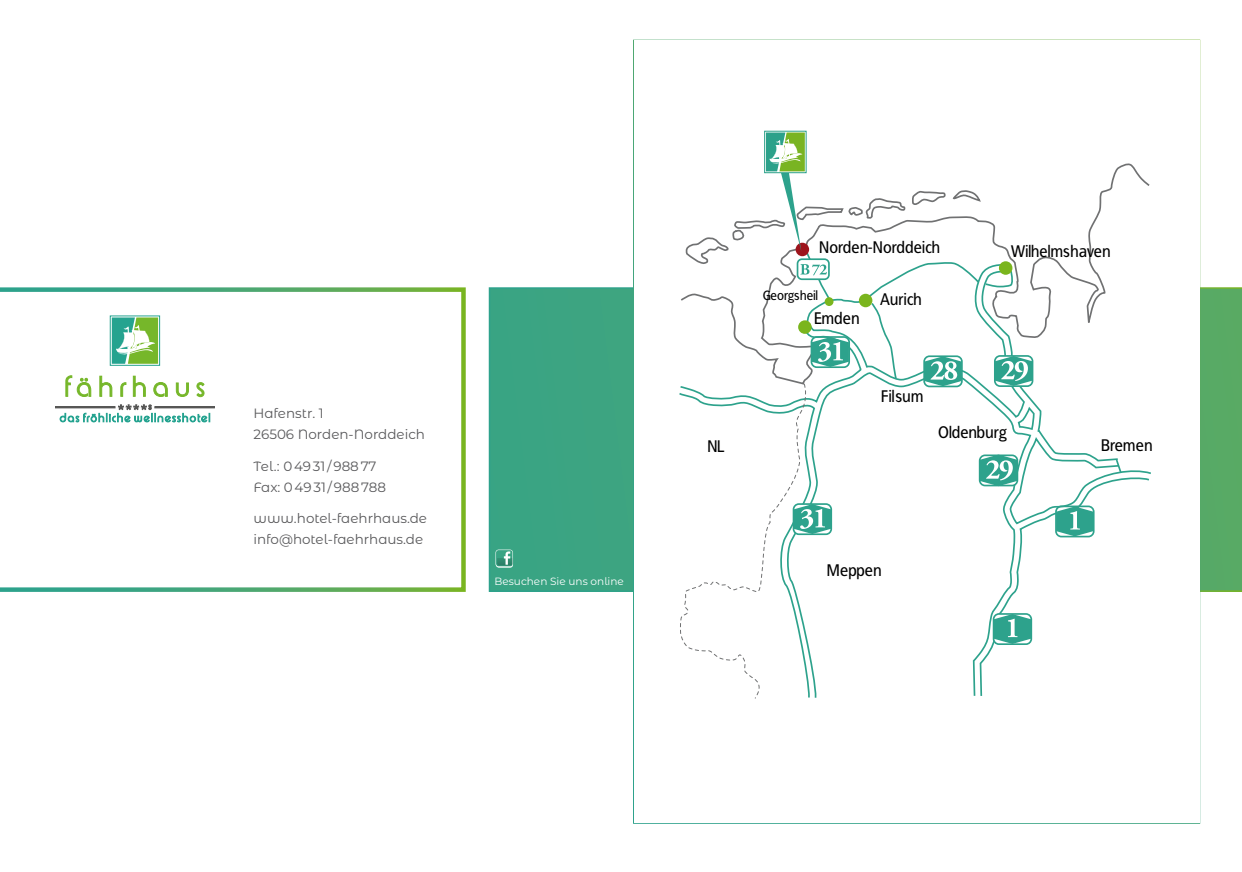
<style>
.page{position:relative;width:1242px;height:872px;background:#fff}
.page>*{position:absolute;margin:0;border:0;box-sizing:border-box;transform-origin:0 0}
.t1{font:16.8px "Francophil Sans";color:#000}
.t2{font:13.5px/21px "Montserrat Alternates";color:#58585a}
.t3{font:13.5px "Francophil Sans";color:#000}
.t4{font:10.5px "Montserrat Alternates";color:#fff}
</style>
<div class="page">
<svg style="left:489px;top:287px;width:753px;height:305px;background:#41a57b"></svg>
<svg style="left:0;top:287px;width:466px;height:305px"></svg>
<svg style="left:66px;top:375px;width:138px;height:22px"></svg>
<div style="left:55px;top:406px;width:60px;height:2px;border:1px solid #575756"></div>
<div style="left:155px;top:406px;width:59px;height:2px;border:1px solid #575756"></div>
<svg style="left:60px;top:405px;width:150px;height:17px"></svg>
<div style="left:110px;top:315px;width:50px;height:51px;border:1px solid #25a38f"></div>
<svg style="left:112px;top:317px;width:46px;height:47px"></svg>
<div style="left:245px;top:397px;width:207px;height:174px;background:#fff"></div>
<svg style="left:495px;top:549px;width:18px;height:18px"></svg>
<div style="left:633px;top:40px;width:567px;height:784px;background:#fff;border:2px solid #fff"></div>
<svg style="left:679px;top:393px;width:472px;height:303px"></svg>
<svg style="left:681px;top:163px;width:469px;height:220px"></svg>
<svg style="left:804px;top:251px;width:319px;height:224px"></svg>
<div style="left:797px;top:259px;width:32px;height:20px;background:#fff;border-radius:4px"></div>
<div style="left:796px;top:258px;width:34px;height:22px;border:2px solid #2da28c;border-radius:4px"></div>
<svg style="left:800px;top:264px;width:27px;height:11px"></svg>
<div style="left:810px;top:336px;width:40px;height:32px;border:2px solid #2da28c;border-radius:5px"></div>
<svg style="left:811px;top:337px;width:38px;height:30px"></svg>
<div style="left:923px;top:355px;width:39px;height:32px;border:2px solid #2da28c;border-radius:5px"></div>
<svg style="left:924px;top:356px;width:37px;height:30px"></svg>
<div style="left:994px;top:355px;width:39px;height:32px;border:2px solid #2da28c;border-radius:5px"></div>
<svg style="left:995px;top:356px;width:37px;height:30px"></svg>
<div style="left:792px;top:503px;width:40px;height:32px;border:2px solid #2da28c;border-radius:5px"></div>
<svg style="left:680px;top:383px;width:151px;height:315px"></svg>
<svg style="left:978px;top:454px;width:41px;height:33px"></svg>
<div style="left:1055px;top:505px;width:39px;height:32px;border:2px solid #2da28c;border-radius:5px"></div>
<svg style="left:1056px;top:506px;width:37px;height:30px"></svg>
<div style="left:992px;top:613px;width:40px;height:32px;border:2px solid #2da28c;border-radius:5px"></div>
<svg style="left:993px;top:614px;width:38px;height:30px"></svg>
<div style="left:798px;top:320px;width:13px;height:14px;background:#7ab51d;border-radius:50%"></div>
<div style="left:859px;top:294px;width:13px;height:13px;background:#7ab51d;border-radius:50%"></div>
<div style="left:795px;top:243px;width:14px;height:13px;background:#9d141c;border-radius:50%"></div>
<div style="left:999px;top:261px;width:13px;height:14px;background:#7ab51d;border-radius:50%"></div>
<div style="left:824px;top:297px;width:9px;height:9px;background:#7ab51d;border-radius:50%"></div>
<div style="left:764px;top:131px;width:42px;height:42px;border:1px solid #2ca18a"></div>
<svg style="left:766px;top:132px;width:39px;height:119px"></svg>
<p class="t2" style="left:253px;top:402px;width:173px">Hafenstr. 1<br>26506 Norden-Norddeich</p>
<p class="t2" style="left:253px;top:455px;width:134px">Tel.: 0 49 31 / 988 77<br>Fax: 0 49 31 / 988 788</p>
<p class="t2" style="left:253px;top:507px;width:175px">www.hotel-faehrhaus.de info@hotel-faehrhaus.de</p>
<p class="t4" style="left:494px;top:573px;width:131px">Besuchen Sie uns online</p>
<p class="t1" style="left:707px;top:436px;width:19px">NL</p>
<p class="t1" style="left:819px;top:238px;width:123px">Norden-Norddeich</p>
<p class="t1" style="left:880px;top:289px;width:43px">Aurich</p>
<p class="t1" style="left:814px;top:309px;width:47px">Emden</p>
<p class="t3" style="left:763px;top:288px;width:57px">Georgsheil</p>
<p class="t1" style="left:881px;top:386px;width:44px">Filsum</p>
<p class="t1" style="left:1011px;top:241px;width:101px">Wilhelmshaven</p>
<p class="t1" style="left:938px;top:423px;width:70px">Oldenburg</p>
<p class="t1" style="left:1100px;top:435px;width:54px">Bremen</p>
<p class="t1" style="left:826px;top:561px;width:57px">Meppen</p>
</div>
